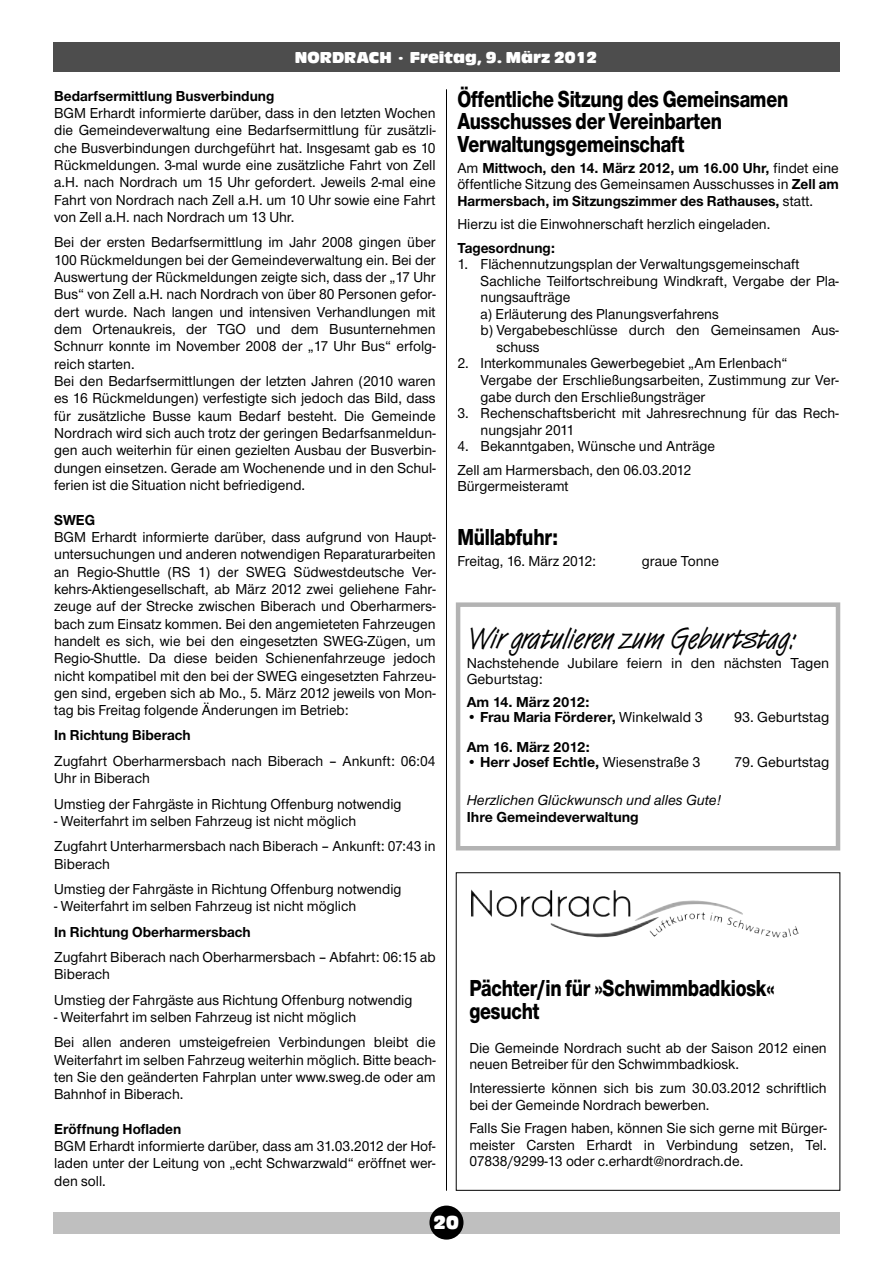
<style>
.page{position:relative;width:893px;height:1263px;background:#fff}
.page>*{position:absolute;margin:0;border:0;box-sizing:border-box;transform-origin:0 0}
.t1{font:30px "Van Dijk D";color:#000;scale:.94 1}
.t2{font:800 24px/22.5px "Nimbus Sans Novus T";letter-spacing:-.01em;color:#000;scale:.8 1}
.t3{font:19.5px "Antique Olive T Compact Ro 1";color:#fff}
.t4{font:16.5px "Antique Olive T Compact Ro 1";color:#fff}
.t5{font:500 15px/17.2px "Nimbus Sans Novus T";color:#000}
.t6{font:700 15px/16.5px "Nimbus Sans Novus T";color:#000;text-align:justify}
.t7{font:italic 500 15px "Nimbus Sans Novus T";color:#000}
.s1{font-weight:500}
</style>
<div class="page">
<hr style="left:446px;top:89px;width:1px;height:1102px;background:#000">
<div style="left:53px;top:1212px;width:786px;height:21px;background:#bfbfbf"></div>
<div style="left:429px;top:1205px;width:34px;height:34px;background:#000;border-radius:50%"></div>
<div style="left:53px;top:43px;width:786px;height:29px;background:#4d4d4d"></div>
<div style="left:456px;top:602px;width:384px;height:248px;border:4px solid #b3b3b3"></div>
<img style="left:649px;top:926px;width:150px;height:11px">
<p class="t4" style="left:295px;top:47px;width:304px">NORDRACH · Freitag, 9. März 2012</p>
<p class="t6" style="left:54px;top:87px;width:222px">Bedarfsermittlung Busverbindung</p>
<p class="t5" style="left:54px;top:104px;width:383px;text-align:justify">BGM Erhardt informierte darüber, dass in den letzten Wochen die Gemeindeverwaltung eine Bedarfsermittlung für zusätzli&shy;che Busverbindungen durchgeführt hat. Insgesamt gab es 10<br>Rückmeldungen. 3-mal wurde eine zusätzliche Fahrt von Zell a.H. nach Nordrach um 15 Uhr gefordert. Jeweils 2-mal eine Fahrt von Nordrach nach Zell a.H. um 10 Uhr sowie eine Fahrt von Zell a.H. nach Nordrach um 13 Uhr.</p>
<p class="t5" style="left:54px;top:234px;width:383px">Bei der ersten Bedarfsermittlung im Jahr 2008 gingen über 100 Rückmeldungen bei der Gemeindeverwaltung ein. Bei der Auswertung der Rückmeldungen zeigte sich, dass der „17 Uhr Bus“ von Zell a.H. nach Nordrach von über 80 Personen gefor&shy;dert wurde. Nach langen und intensiven Verhandlungen mit dem Ortenaukreis, der TGO und dem Busunternehmen Schnurr konnte im November 2008 der „17 Uhr Bus“ erfolg&shy;reich starten.<br>Bei den Bedarfsermittlungen der letzten Jahren (2010 waren es 16 Rückmeldungen) verfestigte sich jedoch das Bild, dass für zusätzliche Busse kaum Bedarf besteht. Die Gemeinde Nordrach wird sich auch trotz der geringen Bedarfsanmeldun&shy;gen auch weiterhin für einen gezielten Ausbau der Busverbin&shy;dungen einsetzen. Gerade am Wochenende und in den Schul&shy;ferien ist die Situation nicht befriedigend.</p>
<p class="t6" style="left:54px;top:511px;width:42px">SWEG</p>
<p class="t5" style="left:54px;top:528px;width:383px;text-align:justify">BGM Erhardt informierte darüber, dass aufgrund von Haupt&shy;untersuchungen und anderen notwendigen Reparaturarbeiten an Regio-Shuttle (RS 1) der SWEG Südwestdeutsche Ver&shy;kehrs-Aktiengesellschaft, ab März 2012 zwei geliehene Fahr&shy;zeuge auf der Strecke zwischen Biberach und Oberharmers&shy;bach zum Einsatz kommen. Bei den angemieteten Fahrzeugen handelt es sich, wie bei den eingesetzten SWEG-Zügen, um Regio-Shuttle. Da diese beiden Schienenfahrzeuge jedoch nicht kompatibel mit den bei der SWEG eingesetzten Fahrzeu&shy;gen sind, ergeben sich ab Mo., 5. März 2012 jeweils von Mon&shy;tag bis Freitag folgende Änderungen im Betrieb:</p>
<p class="t6" style="left:54px;top:727px;width:138px">In Richtung Biberach</p>
<p class="t5" style="left:54px;top:752px;width:383px">Zugfahrt Oberharmersbach nach Biberach – Ankunft: 06:04<br>Uhr in Biberach</p>
<p class="t5" style="left:54px;top:795px;width:349px">Umstieg der Fahrgäste in Richtung Offenburg notwendig</p>
<p class="t5" style="left:54px;top:808px;width:383px;line-height:25.3px">- Weiterfahrt im selben Fahrzeug ist nicht möglich<br>Zugfahrt Unterharmersbach nach Biberach – Ankunft: 07:43 in</p>
<p class="t5" style="left:54px;top:851px;width:349px;line-height:25.3px">Biberach<br>Umstieg der Fahrgäste in Richtung Offenburg notwendig</p>
<p class="t5" style="left:54px;top:897px;width:304px">- Weiterfahrt im selben Fahrzeug ist nicht möglich</p>
<p class="t6" style="left:54px;top:923px;width:198px">In Richtung Oberharmersbach</p>
<p class="t5" style="left:54px;top:948px;width:383px">Zugfahrt Biberach nach Oberharmersbach – Abfahrt: 06:15 ab<br>Biberach</p>
<p class="t5" style="left:54px;top:991px;width:360px">Umstieg der Fahrgäste aus Richtung Offenburg notwendig</p>
<p class="t5" style="left:54px;top:1004px;width:383px;line-height:25.3px">- Weiterfahrt im selben Fahrzeug ist nicht möglich<br>Bei allen anderen umsteigefreien Verbindungen bleibt die</p>
<p class="t5" style="left:54px;top:1051px;width:383px;text-align:justify">Weiterfahrt im selben Fahrzeug weiterhin möglich. Bitte beach&shy;ten Sie den geänderten Fahrplan unter www.sweg.de oder am Bahnhof in Biberach.</p>
<p class="t6" style="left:54px;top:1120px;width:128px">Eröffnung Hofladen</p>
<p class="t5" style="left:54px;top:1137px;width:383px;text-align:justify">BGM Erhardt informierte darüber, dass am 31.03.2012 der Hof&shy;laden unter der Leitung von „echt Schwarzwald“ eröffnet wer&shy;den soll.</p>
<h2 class="t2" style="left:457px;top:87px;width:415px">Öffentliche Sitzung des Gemeinsamen<br>Ausschusses der Vereinbarten<br>Verwaltungsgemeinschaft</h2>
<p class="t6" style="left:457px;top:159px;width:383px"><span class="s1">Am</span> Mittwoch, den 14. März 2012, um 16.00 Uhr, <span class="s1">findet eine öffentliche Sitzung des Gemeinsamen Ausschusses in</span> Zell am Harmersbach, im Sitzungszimmer des Rathauses, <span class="s1">statt.</span></p>
<p class="t5" style="left:457px;top:215px;width:315px">Hierzu ist die Einwohnerschaft herzlich eingeladen.</p>
<p class="t6" style="left:457px;top:240px;width:99px">Tagesordnung:</p>
<p class="t5" style="left:457px;top:256px;width:344px">1. Flächennutzungsplan der Verwaltungsgemeinschaft</p>
<p class="t5" style="left:481px;top:272px;width:360px">Sachliche Teilfortschreibung Windkraft, Vergabe der Pla-</p>
<p class="t5" style="left:481px;top:289px;width:91px">nungsaufträge</p>
<p class="t5" style="left:481px;top:305px;width:240px">a) Erläuterung des Planungsverfahrens</p>
<p class="t5" style="left:481px;top:322px;width:360px">b) Vergabebeschlüsse durch den Gemeinsamen Aus-</p>
<p class="t5" style="left:496px;top:338px;width:45px">schuss</p>
<p class="t5" style="left:481px;top:355px;width:360px;line-height:16.5px;text-indent:-23px">2. Interkommunales Gewerbegebiet „Am Erlenbach“<br>Vergabe der Erschließungsarbeiten, Zustimmung zur Ver&shy;gabe durch den Erschließungsträger</p>
<p class="t5" style="left:481px;top:405px;width:360px;line-height:16.5px;text-indent:-23px">3. Rechenschaftsbericht mit Jahresrechnung für das Rech&shy;nungsjahr 2011</p>
<p class="t5" style="left:457px;top:434px;width:259px;line-height:23.7px">4. Bekanntgaben, Wünsche und Anträge<br>Zell am Harmersbach, den 06.03.2012</p>
<p class="t5" style="left:457px;top:477px;width:113px">Bürgermeisteramt</p>
<h2 class="t2" style="left:457px;top:525px;width:127px">Müllabfuhr:</h2>
<p class="t5" style="left:457px;top:552px;width:140px">Freitag, 16. März 2012:</p>
<p class="t5" style="left:642px;top:552px;width:79px">graue Tonne</p>
<h1 class="t1" style="left:467px;top:620px;width:352px">Wir gratulieren zum Geburtstag:</h1>
<p class="t5" style="left:467px;top:654px;width:364px;line-height:16.5px">Nachstehende Jubilare feiern in den nächsten Tagen<br>Geburtstag:</p>
<p class="t6" style="left:467px;top:693px;width:124px">Am 14. März 2012:</p>
<p class="t6" style="left:467px;top:708px;width:237px">• Frau Maria Förderer, <span class="s1">Winkelwald 3</span></p>
<p class="t5" style="left:734px;top:708px;width:97px">93. Geburtstag</p>
<p class="t6" style="left:467px;top:738px;width:125px">Am 16. März 2012:</p>
<p class="t6" style="left:467px;top:753px;width:235px">• Herr Josef Echtle, <span class="s1">Wiesenstraße 3</span></p>
<p class="t5" style="left:734px;top:753px;width:97px">79. Geburtstag</p>
<p class="t7" style="left:467px;top:791px;width:256px">Herzlichen Glückwunsch und alles Gute!</p>
<p class="t6" style="left:467px;top:808px;width:174px">Ihre Gemeindeverwaltung</p>
<h2 class="t2" style="left:469px;top:976px;width:383px">Pächter/in für »Schwimmbadkiosk« gesucht</h2>
<p class="t5" style="left:469px;top:1039px;width:359px;line-height:16.5px">Die Gemeinde Nordrach sucht ab der Saison 2012 einen neuen Betreiber für den Schwimmbadkiosk.</p>
<p class="t5" style="left:469px;top:1080px;width:359px;line-height:16.5px">Interessierte können sich bis zum 30.03.2012 schriftlich bei der Gemeinde Nordrach bewerben.</p>
<p class="t5" style="left:469px;top:1120px;width:359px;line-height:16.5px;text-align:justify">Falls Sie Fragen haben, können Sie sich gerne mit Bürger&shy;meister Carsten Erhardt in Verbindung setzen, Tel.<br>07838/9299-13 oder c.erhardt@nordrach.de.</p>
<h3 class="t3" style="left:433px;top:1210px;width:27px">20</h3>
</div>
